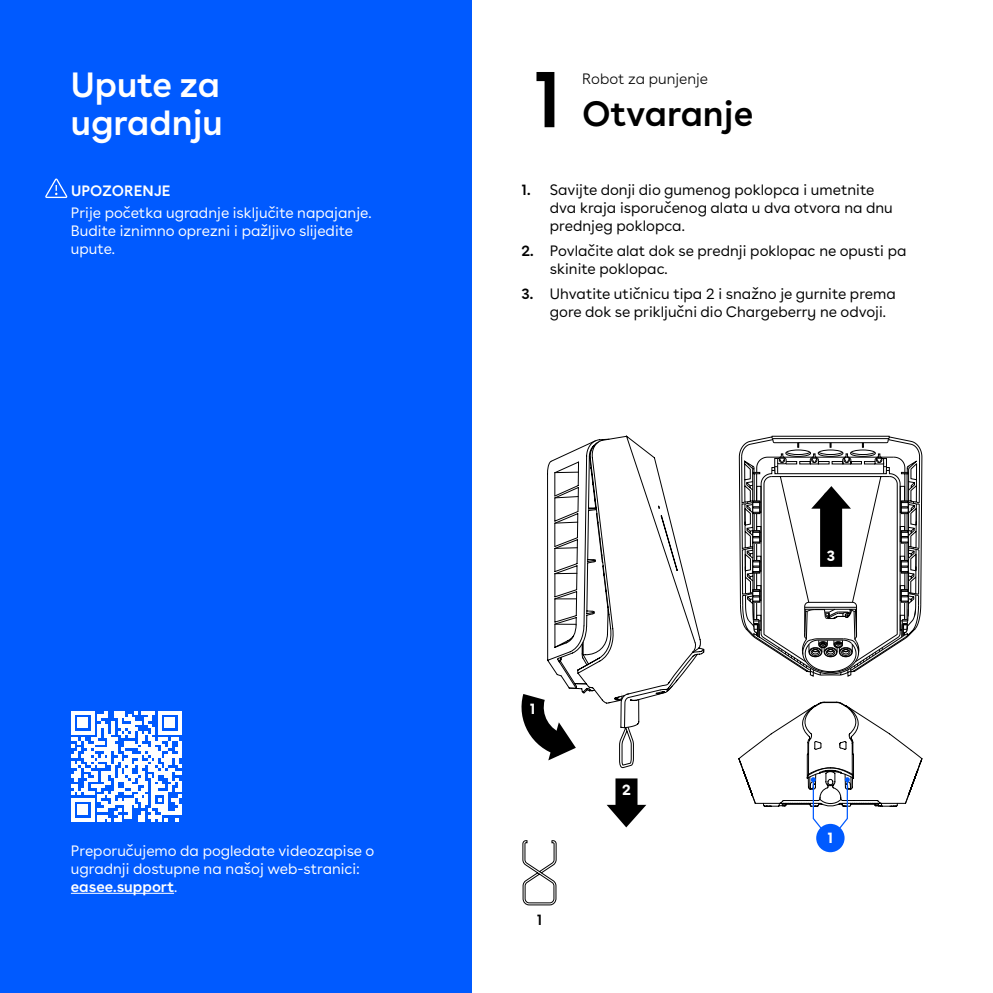
<style>
.page{position:relative;width:993px;height:993px;background:#fff}
.page>*{position:absolute;margin:0;border:0;box-sizing:border-box;transform-origin:0 0}
.t1{font:600 80px "Buenos Aires";color:#000}
.t2{font:600 35px/37.5px "Buenos Aires";color:#fff}
.t3{font:600 35px "Buenos Aires";color:#000}
.t4{font:15px/18px "Buenos Aires";color:#000}
.t5{font:15px/18px "Buenos Aires";color:#fff}
.t6{font:300 15px "Buenos Aires";color:#000}
.t7{font:600 15px "Buenos Aires";letter-spacing:.01em;color:#fff}
.t8{font:700 15px "Buenos Aires";color:#fff}
.t9{font:600 15px "Buenos Aires";color:#000}
.s1{font-weight:600}
</style>
<div class="page">
<div style="left:0;top:0;width:471px;height:992px;background:#005aff"></div>
<svg style="left:45px;top:178px;width:22px;height:20px"></svg>
<svg style="left:522px;top:840px;width:34px;height:65px"></svg>
<hr style="left:71px;top:892px;width:103px;height:1px;background:#fff">
<svg style="left:71px;top:711px;width:110px;height:110px"></svg>
<svg style="left:738px;top:435px;width:184px;height:242px"></svg>
<svg style="left:738px;top:701px;width:184px;height:131px"></svg>
<div style="left:815px;top:823px;width:29px;height:28px;background:#005aff;border-radius:50%"></div>
<svg style="left:606px;top:778px;width:40px;height:49px"></svg>
<svg style="left:521px;top:435px;width:183px;height:333px"></svg>
<h2 class="t2" style="left:71px;top:63px;width:153px">Upute za ugradnju</h2>
<p class="t7" style="left:71px;top:178px;width:101px">UPOZORENJE</p>
<p class="t5" style="left:71px;top:202px;width:302px">Prije početka ugradnje isključite napajanje.<br>Budite iznimno oprezni i pažljivo slijedite upute.</p>
<p class="t5" style="left:71px;top:839px;width:305px">Preporučujemo da pogledate videozapise o ugradnji dostupne na našoj web-stranici: <span class="s1">easee.support</span>.</p>
<h1 class="t1" style="left:532px;top:32px;width:31px">1</h1>
<p class="t6" style="left:582px;top:67px;width:127px">Robot za punjenje</p>
<h2 class="t3" style="left:582px;top:84px;width:172px">Otvaranje</h2>
<p class="t4" style="left:549px;top:179px;width:344px;text-indent:-28px"><span class="s1">1.</span> Savijte donji dio gumenog poklopca i umetnite dva kraja isporučenog alata u dva otvora na dnu prednjeg poklopca.</p>
<p class="t4" style="left:549px;top:240px;width:358px;text-indent:-28px"><span class="s1">2.</span> Povlačite alat dok se prednji poklopac ne opusti pa skinite poklopac.</p>
<p class="t4" style="left:549px;top:283px;width:347px;text-indent:-28px"><span class="s1">3.</span> Uhvatite utičnicu tipa 2 i snažno je gurnite prema gore dok se priključni dio Chargeberry ne odvoji.</p>
<p class="t8" style="left:529px;top:696px;width:7px">1</p>
<p class="t9" style="left:536px;top:906px;width:7px">1</p>
<p class="t8" style="left:622px;top:776px;width:10px">2</p>
<p class="t8" style="left:826px;top:542px;width:10px">3</p>
<p class="t8" style="left:827px;top:825px;width:7px">1</p>
</div>
